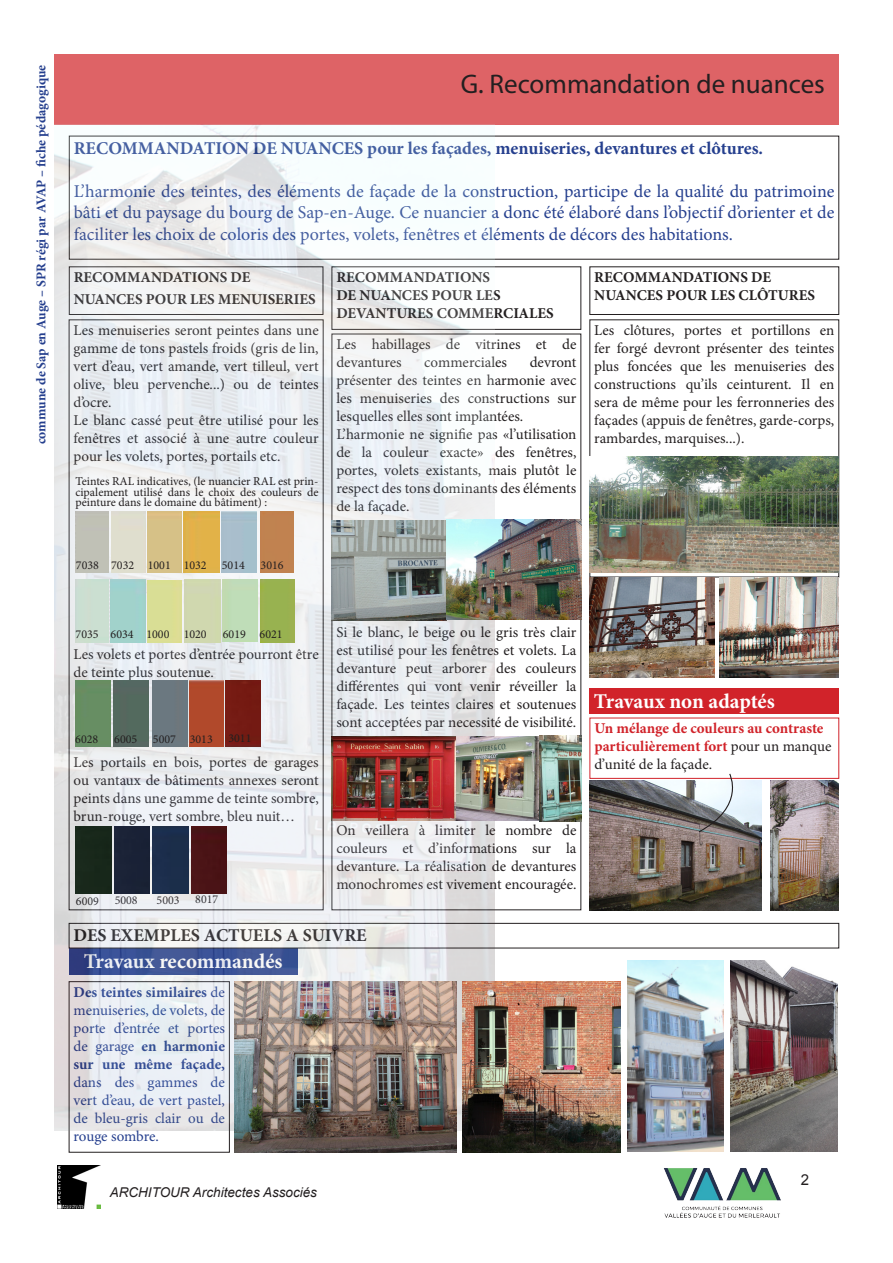
<style>
.page{position:relative;width:893px;height:1263px;background:#fff}
.page>*{position:absolute;margin:0;border:0;box-sizing:border-box;transform-origin:0 0}
.t1{font:27px "Myriad Pro";color:#231f20}
.t2{font:700 21px "Minion Pro";color:#fff}
.bleu{font:18px/21.6px "Minion Pro";color:#253f8e;text-align:justify}
.bleu-2{font:700 18px "Minion Pro";color:#253f8e}
.t3{font:700 18px "Minion Pro";color:#231f20}
.t4{font:15px/18px "Minion Pro";color:#231f20;text-align:justify}
.t5{font:15px/18px "Minion Pro";color:#253f8e;text-align:justify}
.t6{font:700 15px/18px "Minion Pro";color:#231f20}
.t7{font:700 15px/18px "Minion Pro";color:#d1232a}
.t8{font:15px "Arial";color:#231f20}
.t9{font:700 13.5px "Minion Pro";color:#253f8e}
.t10{font:italic 13.5px "Arial";color:#231f20}
.petites_légendes{font:12px/10.5px "Minion Pro";color:#231f20;text-align:justify}
.s1{font-weight:700}
.s2{font-weight:400;color:#231f20}
</style>
<div class="page">
<div style="left:54px;top:54px;width:785px;height:70px;background:#de6366"></div>
<div style="left:332px;top:267px;width:249px;height:63px;border:1px solid #231f20"></div>
<div style="left:590px;top:267px;width:249px;height:48px;border:1px solid #231f20"></div>
<div style="left:69px;top:923px;width:770px;height:25px;border:1px solid #231f20"></div>
<div style="left:590px;top:688px;width:249px;height:25px;background:#d1232a"></div>
<img style="left:57px;top:1165px;width:44px;height:44px">
<img style="left:54px;top:124px;width:441px;height:1006px">
<img style="left:664px;top:1168px;width:117px;height:50px">
<img style="left:590px;top:456px;width:249px;height:116px">
<img style="left:332px;top:521px;width:114px;height:100px">
<img style="left:446px;top:519px;width:135px;height:101px">
<img style="left:590px;top:577px;width:124px;height:100px">
<img style="left:590px;top:781px;width:172px;height:129px">
<img style="left:770px;top:781px;width:69px;height:129px">
<img style="left:332px;top:736px;width:249px;height:85px">
<div style="left:111px;top:511px;width:34px;height:62px;background:#dfdece"></div>
<div style="left:75px;top:511px;width:33px;height:62px;background:#c0c1b6"></div>
<div style="left:75px;top:580px;width:33px;height:62px;background:#cbdfd1"></div>
<div style="left:184px;top:580px;width:37px;height:62px;background:#d0d8af"></div>
<div style="left:184px;top:511px;width:35px;height:62px;background:#e2b248"></div>
<div style="left:148px;top:511px;width:34px;height:62px;background:#d6c187"></div>
<div style="left:147px;top:580px;width:35px;height:63px;background:#d9de95"></div>
<div style="left:223px;top:579px;width:34px;height:63px;background:#bfddb8"></div>
<div style="left:111px;top:580px;width:34px;height:62px;background:#a1d2cb"></div>
<div style="left:260px;top:580px;width:35px;height:62px;background:#98b250"></div>
<div style="left:222px;top:511px;width:34px;height:62px;background:#a8bfcc"></div>
<div style="left:261px;top:511px;width:33px;height:62px;background:#c18250"></div>
<div style="left:153px;top:681px;width:35px;height:66px;background:#6b7880"></div>
<div style="left:75px;top:681px;width:35px;height:66px;background:#678e63"></div>
<div style="left:114px;top:681px;width:35px;height:66px;background:#53695e"></div>
<div style="left:225px;top:680px;width:35px;height:67px;background:#751b13"></div>
<div style="left:190px;top:681px;width:33px;height:66px;background:#b1492b"></div>
<div style="left:191px;top:827px;width:35px;height:66px;background:#4a1316"></div>
<div style="left:76px;top:827px;width:35px;height:66px;background:#18281a"></div>
<div style="left:153px;top:827px;width:35px;height:66px;background:#1b2e4b"></div>
<div style="left:114px;top:827px;width:36px;height:66px;background:#1a2236"></div>
<img style="left:719px;top:577px;width:120px;height:100px">
<img style="left:628px;top:960px;width:95px;height:192px">
<img style="left:463px;top:981px;width:158px;height:171px">
<img style="left:235px;top:981px;width:221px;height:171px">
<img style="left:730px;top:960px;width:107px;height:192px">
<svg style="left:697px;top:773px;width:49px;height:60px"></svg>
<p class="t9" style="left:32px;top:444px;width:381px;rotate:-90deg">commune de Sap en Auge – SPR régi par AVAP – fiche pédagogique</p>
<p class="t1" style="left:461px;top:67px;width:366px">G. Recommandation de nuances</p>
<p class="bleu-2" style="left:74px;top:135px;width:691px">RECOMMANDATION DE NUANCES pour les façades, menuiseries, devantures et clôtures.</p>
<p class="bleu" style="left:74px;top:180px;width:762px">L’harmonie des teintes, des éléments de façade de la construction, participe de la qualité du patrimoine bâti et du paysage du bourg de Sap-en-Auge. Ce nuancier a donc été élaboré dans l’objectif d’orienter et de faciliter les choix de coloris des portes, volets, fenêtres et éléments de décors des habitations.</p>
<p class="t6" style="left:74px;top:266px;width:243px;line-height:21.6px">RECOMMANDATIONS DE<br>NUANCES POUR LES MENUISERIES</p>
<p class="t6" style="left:336px;top:268px;width:219px">RECOMMANDATIONS<br>DE NUANCES POUR LES<br>DEVANTURES COMMERCIALES</p>
<p class="t6" style="left:594px;top:268px;width:222px">RECOMMANDATIONS DE<br>NUANCES POUR LES CLÔTURES</p>
<p class="t4" style="left:74px;top:321px;width:247px">Les menuiseries seront peintes dans une gamme de tons pastels froids (gris de lin, vert d’eau, vert amande, vert tilleul, vert olive, bleu pervenche...) ou de teintes d’ocre.</p>
<p class="t4" style="left:74px;top:411px;width:247px">Le blanc cassé peut être utilisé pour les fenêtres et associé à une autre couleur pour les volets, portes, portails etc.</p>
<p class="t4" style="left:594px;top:321px;width:242px">Les clôtures, portes et portillons en fer forgé devront présenter des teintes plus foncées que les menuiseries des constructions qu’ils ceinturent. Il en sera de même pour les ferronneries des façades (appuis de fenêtres, garde-corps, rambardes, marquises...).</p>
<p class="t4" style="left:336px;top:336px;width:242px">Les habillages de vitrines et de devantures</p>
<p class="t4" style="left:336px;top:354px;width:242px;text-indent:193px">devront présenter des teintes en harmonie avec les menuiseries des constructions sur lesquelles elles sont implantées.</p>
<p class="t4" style="left:336px;top:426px;width:242px">L’harmonie ne signifie pas «l’utilisation de la couleur exacte» des fenêtres, portes, volets existants, mais plutôt le respect des tons dominants des éléments de la façade.</p>
<p class="t4" style="left:424px;top:354px;width:84px">commerciales</p>
<p class="petites_légendes" style="left:75px;top:476px;width:245px">Teintes RAL indicatives, (le nuancier RAL est prin&shy;cipalement utilisé dans le choix des couleurs de peinture dans le domaine du bâtiment) :</p>
<p class="petites_légendes" style="left:76px;top:560px;width:25px">7038</p>
<p class="petites_légendes" style="left:111px;top:560px;width:25px">7032</p>
<p class="petites_légendes" style="left:148px;top:560px;width:25px">1001</p>
<p class="petites_légendes" style="left:184px;top:560px;width:25px">1032</p>
<p class="petites_légendes" style="left:222px;top:560px;width:25px">5014</p>
<p class="petites_légendes" style="left:261px;top:560px;width:25px">3016</p>
<p class="petites_légendes" style="left:111px;top:629px;width:25px">6034</p>
<p class="petites_légendes" style="left:223px;top:629px;width:25px">6019</p>
<p class="petites_légendes" style="left:260px;top:629px;width:25px">6021</p>
<p class="petites_légendes" style="left:76px;top:629px;width:25px">7035</p>
<p class="petites_légendes" style="left:146px;top:629px;width:25px">1000</p>
<p class="petites_légendes" style="left:184px;top:629px;width:25px">1020</p>
<p class="t4" style="left:74px;top:645px;width:247px">Les volets et portes d’entrée pourront être de teinte plus soutenue.</p>
<p class="petites_légendes" style="left:75px;top:733px;width:25px">6028</p>
<p class="petites_légendes" style="left:114px;top:734px;width:25px">6005</p>
<p class="petites_légendes" style="left:153px;top:733px;width:25px">5007</p>
<p class="petites_légendes" style="left:190px;top:734px;width:25px">3013</p>
<p class="petites_légendes" style="left:228px;top:733px;width:25px">3011</p>
<p class="t4" style="left:74px;top:753px;width:247px">Les portails en bois, portes de garages ou vantaux de bâtiments annexes seront peints dans une gamme de teinte sombre, brun-rouge, vert sombre, bleu nuit…</p>
<p class="petites_légendes" style="left:76px;top:895px;width:25px">6009</p>
<p class="petites_légendes" style="left:115px;top:895px;width:25px">5008</p>
<p class="petites_légendes" style="left:157px;top:895px;width:25px">5003</p>
<p class="petites_légendes" style="left:195px;top:894px;width:25px">8017</p>
<p class="t4" style="left:336px;top:624px;width:242px">Si le blanc, le beige ou le gris très clair est utilisé pour les fenêtres et volets. La devanture peut arborer des couleurs différentes qui vont venir réveiller la façade. Les teintes claires et soutenues sont acceptées par necessité de visibilité.</p>
<p class="t4" style="left:336px;top:822px;width:242px">On veillera à limiter le nombre de couleurs et d’informations sur la devanture. La réalisation de devantures monochromes est vivement encouragée.</p>
<p class="t3" style="left:74px;top:922px;width:295px">DES EXEMPLES ACTUELS A SUIVRE</p>
<p class="t2" style="left:84px;top:946px;width:200px">Travaux recommandés</p>
<p class="t5" style="left:74px;top:983px;width:153px"><span class="s1">Des teintes similaires</span> de menuiseries, de volets, de porte d’entrée et portes de garage <span class="s1">en harmonie sur une même façade, </span>dans des gammes de vert d’eau, de vert pastel, de bleu-gris clair ou de rouge sombre.</p>
<p class="t10" style="left:110px;top:1184px;width:209px">ARCHITOUR Architectes Associés</p>
<p class="t2" style="left:594px;top:686px;width:182px">Travaux non adaptés</p>
<p class="t7" style="left:594px;top:719px;width:239px">Un mélange de couleurs au contraste particulièrement fort <span class="s2">pour un manque d’unité de la façade.</span></p>
<p class="t8" style="left:801px;top:1169px;width:10px">2</p>
</div>
